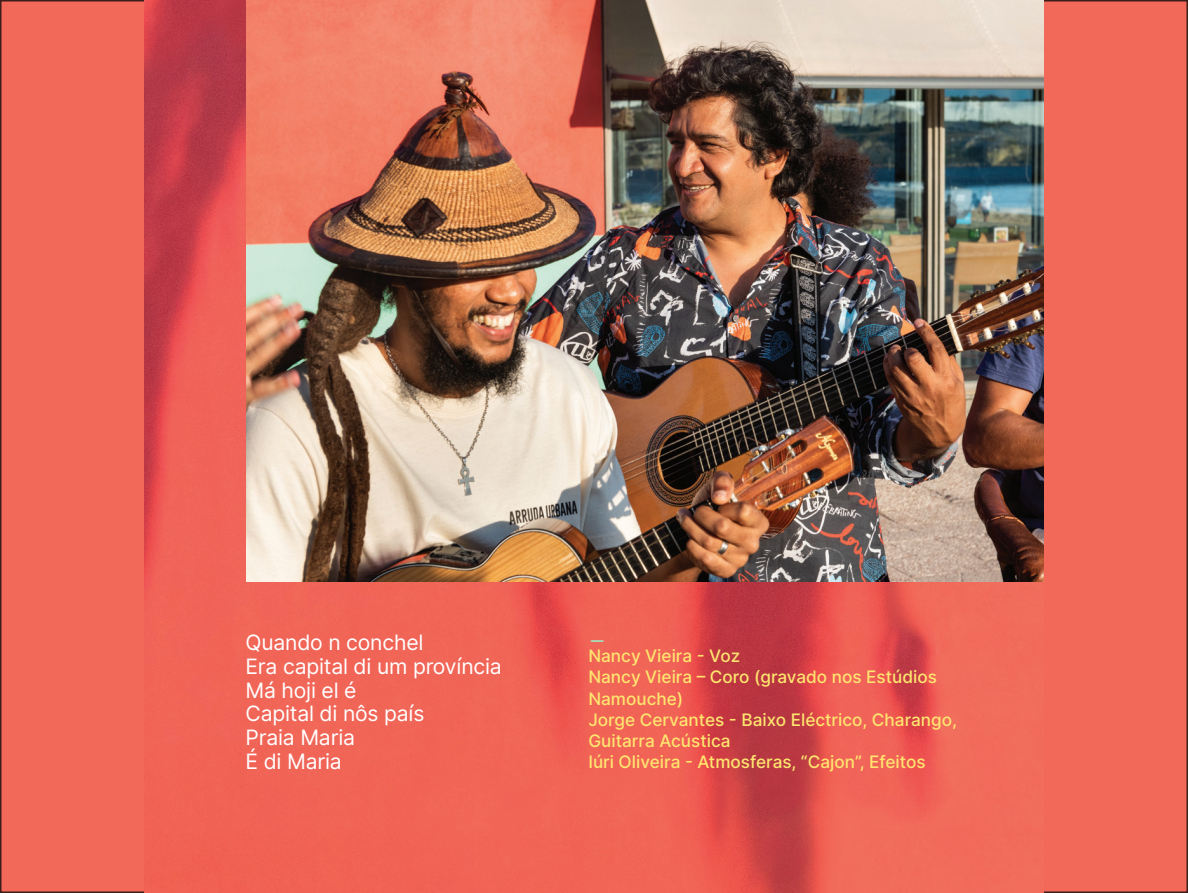
<style>
.page{position:relative;width:1188px;height:893px;background:#fff}
.page>*{position:absolute;margin:0;border:0;box-sizing:border-box;transform-origin:0 0}
.t1{font:29.1px "Sergio Trendy";color:#abd9b8}
.t2{font:21.15px/23.9px "Inter";letter-spacing:-.01em;color:#fff}
.t3{font:500 17.25px/21.1px "Inter";color:#ffe56f}
</style>
<div class="page">
<div style="left:1px;top:1px;width:1186px;height:891px;background:#f2695a"></div>
<img style="left:145px;top:0;width:898px;height:892px">
<img style="left:247px;top:0;width:796px;height:581px">
<p class="t2" style="left:246px;top:630px;width:258px">Quando n conchel<br>Era capital di um província<br>Má hoji el é<br>Capital di nôs país<br>Praia Maria<br>É di Maria</p>
<h1 class="t1" style="left:588px;top:613px;width:19px">_</h1>
<p class="t3" style="left:588px;top:645px;width:370px">Nancy Vieira - Voz<br>Nancy Vieira – Coro (gravado nos Estúdios<br>Namouche)<br>Jorge Cervantes - Baixo Eléctrico, Charango,<br>Guitarra Acústica<br>Iúri Oliveira - Atmosferas, “Cajon”, Efeitos</p>
</div>
